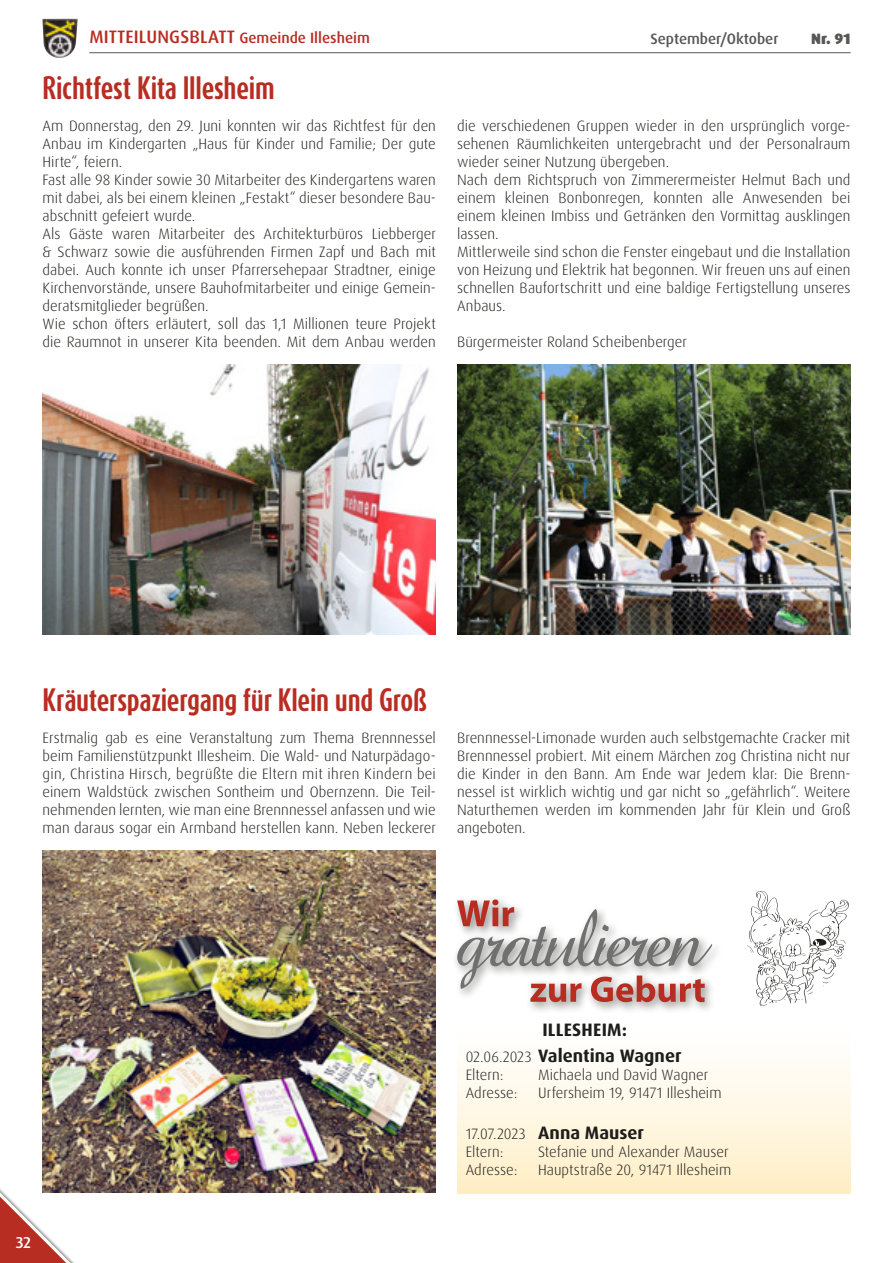
<style>
.page{position:relative;width:893px;height:1263px;background:#fff}
.page>*{position:absolute;margin:0;border:0;box-sizing:border-box;transform-origin:0 0}
._3__Überschrift_klein{font:700 27px "Dax Compact Pro";letter-spacing:-.01em;color:#b82d22}
._1__Grundtext{font:700 18px "Dax Pro";letter-spacing:.005em;color:#1d1d1b}
.t1{font:500 15.75px "Dax Pro";color:#fff}
._1__Grundtext-2{font:300 15px/18px "Dax Pro";letter-spacing:.005em;color:#1d1d1b;text-align:justify}
.t2{font:500 15px "Dax Pro";color:#b82d22}
.t3{font:500 15px "Dax Pro";color:#575756}
.t4{font:900 15px "Dax Pro";color:#575756}
.s1{font-size:18px}
.s2{font-weight:300;font-size:15px}
.s3{font-weight:700;font-size:18px}
</style>
<div class="page">
<img style="left:42px;top:19px;width:36px;height:39px">
<hr style="left:89px;top:52px;width:761px;height:1px;background:#575756">
<svg style="left:0;top:1170px;width:74px;height:93px"></svg>
<img style="left:43px;top:851px;width:393px;height:342px">
<div style="left:457px;top:1013px;width:393px;height:180px;background:linear-gradient(to bottom,#fff,#ffefc8)"></div>
<div style="left:526px;top:970px;width:190px;height:44px;background:#1d1d1b;opacity:.5"></div>
<div style="left:452px;top:904px;width:271px;height:96px;background:#fff"></div>
<svg style="left:457px;top:899px;width:255px;height:103px"></svg>
<img style="left:747px;top:891px;width:102px;height:116px">
<img style="left:457px;top:365px;width:393px;height:270px">
<img style="left:43px;top:365px;width:393px;height:270px">
<p class="t2" style="left:89px;top:28px;width:282px"><span class="s1">MITTEILUNGSBLATT</span> Gemeinde Illesheim</p>
<p class="_3__Überschrift_klein" style="left:43px;top:70px;width:234px">Richtfest Kita Illesheim</p>
<p class="_1__Grundtext-2" style="left:43px;top:116px;width:395px">Am Donnerstag, den 29. Juni konnten wir das Richtfest für den Anbau im Kindergarten „Haus für Kinder und Familie; Der gute Hirte“, feiern.</p>
<p class="_1__Grundtext-2" style="left:43px;top:170px;width:395px">Fast alle 98 Kinder sowie 30 Mitarbeiter des Kindergartens waren mit dabei, als bei einem kleinen „Festakt“ dieser besondere Bau&shy;abschnitt gefeiert wurde.</p>
<p class="_1__Grundtext-2" style="left:43px;top:224px;width:395px">Als Gäste waren Mitarbeiter des Architekturbüros Liebberger &amp; Schwarz sowie die ausführenden Firmen Zapf und Bach mit dabei. Auch konnte ich unser Pfarrersehepaar Stradtner, einige Kirchenvorstände, unsere Bauhofmitarbeiter und einige Gemein&shy;deratsmitglieder begrüßen.</p>
<p class="_1__Grundtext-2" style="left:43px;top:314px;width:395px">Wie schon öfters erläutert, soll das 1,1 Millionen teure Projekt die Raumnot in unserer Kita beenden. Mit dem Anbau werden</p>
<p class="t3" style="left:650px;top:29px;width:130px">September/Oktober</p>
<p class="t4" style="left:811px;top:29px;width:41px">Nr. 91</p>
<p class="_1__Grundtext-2" style="left:457px;top:116px;width:395px">die verschiedenen Gruppen wieder in den ursprünglich vorge&shy;sehenen Räumlichkeiten untergebracht und der Personalraum wieder seiner Nutzung übergeben.</p>
<p class="_1__Grundtext-2" style="left:457px;top:170px;width:395px">Nach dem Richtspruch von Zimmerermeister Helmut Bach und einem kleinen Bonbonregen, konnten alle Anwesenden bei einem kleinen Imbiss und Getränken den Vormittag ausklingen lassen.</p>
<p class="_1__Grundtext-2" style="left:457px;top:242px;width:395px">Mittlerweile sind schon die Fenster eingebaut und die Installation von Heizung und Elektrik hat begonnen. Wir freuen uns auf einen schnellen Baufortschritt und eine baldige Fertigstellung unseres Anbaus.</p>
<p class="_1__Grundtext-2" style="left:457px;top:332px;width:231px">Bürgermeister Roland Scheibenberger</p>
<p class="_3__Überschrift_klein" style="left:43px;top:682px;width:386px">Kräuterspaziergang für Klein und Groß</p>
<p class="_1__Grundtext-2" style="left:43px;top:728px;width:395px">Erstmalig gab es eine Veranstaltung zum Thema Brennnessel beim Familienstützpunkt Illesheim. Die Wald- und Naturpädago&shy;gin, Christina Hirsch, begrüßte die Eltern mit ihren Kindern bei einem Waldstück zwischen Sontheim und Obernzenn. Die Teil&shy;nehmenden lernten, wie man eine Brennnessel anfassen und wie man daraus sogar ein Armband herstellen kann. Neben leckerer</p>
<p class="_1__Grundtext-2" style="left:457px;top:728px;width:395px">Brennnessel-Limonade wurden auch selbstgemachte Cracker mit Brennnessel probiert. Mit einem Märchen zog Christina nicht nur die Kinder in den Bann. Am Ende war Jedem klar: Die Brenn&shy;nessel ist wirklich wichtig und gar nicht so „gefährlich“. Weitere Naturthemen werden im kommenden Jahr für Klein und Groß angeboten.</p>
<p class="t1" style="left:16px;top:1232px;width:17px">32</p>
<p class="_1__Grundtext" style="left:542px;top:1018px;width:86px">ILLESHEIM:</p>
<p class="_1__Grundtext" style="left:466px;top:1044px;width:217px"><span class="s2">02.06.2023</span> Valentina Wagner</p>
<p class="_1__Grundtext-2" style="left:466px;top:1066px;width:39px">Eltern:</p>
<p class="_1__Grundtext-2" style="left:538px;top:1066px;width:172px">Michaela und David Wagner</p>
<p class="_1__Grundtext-2" style="left:466px;top:1084px;width:53px">Adresse:</p>
<p class="_1__Grundtext-2" style="left:538px;top:1084px;width:185px">Urfersheim 19, 91471 Illesheim</p>
<p class="_1__Grundtext-2" style="left:466px;top:1124px;width:180px">17.07.2023 <span class="s3">Anna Mauser</span></p>
<p class="_1__Grundtext-2" style="left:466px;top:1142px;width:39px">Eltern:</p>
<p class="_1__Grundtext-2" style="left:538px;top:1142px;width:192px">Stefanie und Alexander Mauser</p>
<p class="_1__Grundtext-2" style="left:466px;top:1160px;width:53px">Adresse:</p>
<p class="_1__Grundtext-2" style="left:538px;top:1160px;width:195px">Hauptstraße 20, 91471 Illesheim</p>
</div>
